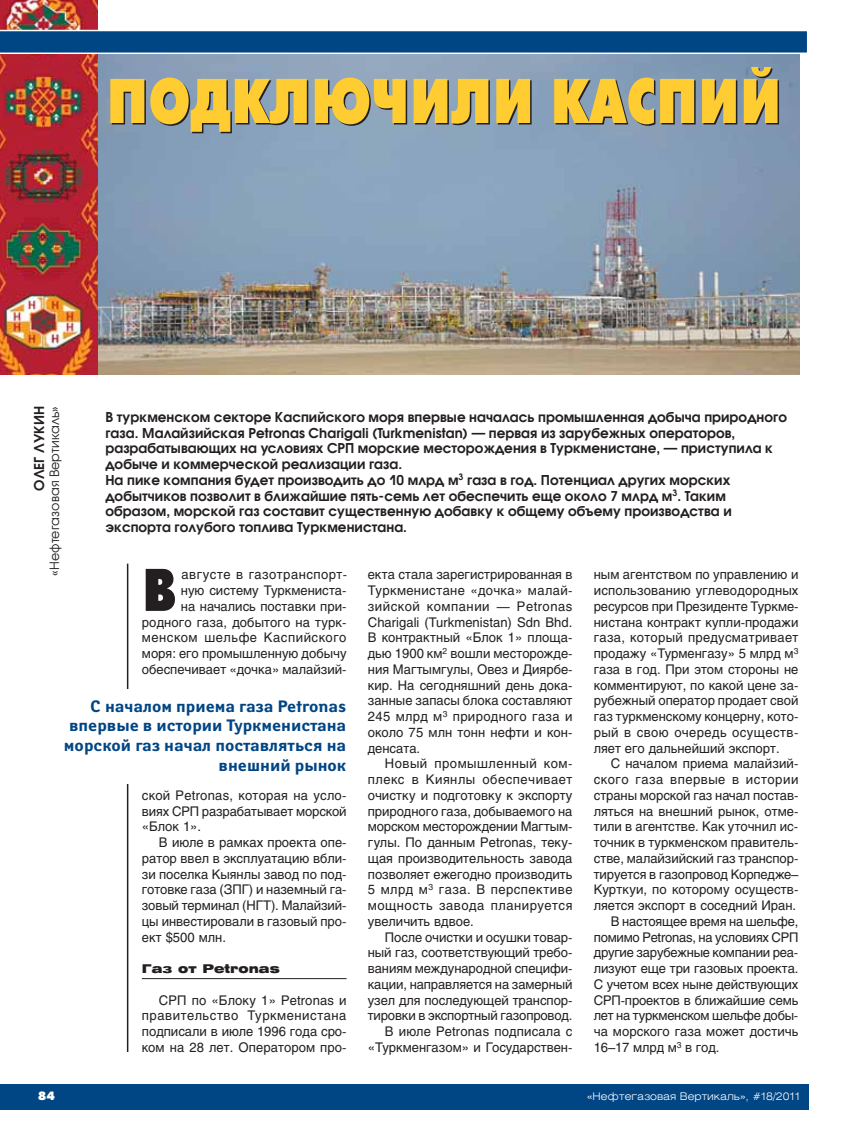
<style>
.page{position:relative;width:851px;height:1127px;background:#fff}
.page>*{position:absolute;margin:0;border:0;box-sizing:border-box;transform-origin:0 0}
.t1{font:700 63px "Futura Futuris X Cond C";color:#231f20}
.t2{font:700 60px "Futura Futuris X Cond C";color:#231f20}
.t3{font:700 16.5px/19.8px "Yanus C";color:#004584;text-align:right}
.t4{font:600 13.5px/15.8px "Avant Garde Gothic C";letter-spacing:.005em;color:#231f20}
.t5{font:13.2px/15.8px "Helios";color:#231f20;text-align:justify}
.t6{font:13.2px "Helios";letter-spacing:-.02em;color:#231f20}
.t7{font:13.2px "Helios";letter-spacing:.04em;color:#231f20}
.t8{font:12.75px "Avant Garde Gothic C";letter-spacing:.005em;color:#231f20}
.t9{font:900 12px "Helios Ext";letter-spacing:.005em;color:#231f20}
.t10{font:12px "Futura Futuris XC";color:#fff}
.t11{font:300 10.5px "Helios Ext";color:#fff}
</style>
<div class="page">
<img style="left:98px;top:54px;width:701px;height:321px">
<div style="left:0;top:1084px;width:808px;height:26px;background:#004584"></div>
<img style="left:0;top:0;width:98px;height:375px">
<hr style="left:142px;top:978px;width:204px;height:1px;background:#231f20">
<svg style="left:0;top:30px;width:807px;height:24px;background:#1d5a91"></svg>
<hr style="left:127px;top:564px;width:1px;height:488px;background:#231f20">
<h1 class="t1" style="left:108px;top:78px;width:676px">ПОДКЛЮЧИЛИ КАСПИЙ</h1>
<p class="t4" style="left:33px;top:491px;width:86px;rotate:-90deg">ОЛЕГ ЛУКИН</p>
<p class="t8" style="left:50px;top:575px;width:171px;rotate:-90deg">«Нефтегазовая Вертикаль»</p>
<p class="t4" style="left:105px;top:410px;width:683px">В туркменском секторе Каспийского моря впервые началась промышленная добыча природного газа. Малайзийская Petronas Charigali (Turkmenistan) — первая из зарубежных операторов, разрабатывающих на условиях СРП морские месторождения в Туркменистане, — приступила к добыче и коммерческой реализации газа.<br>На пике компания будет производить до 10 млрд м<sup>3</sup> газа в год. Потенциал других морских добытчиков позволит в ближайшие пять-семь лет обеспечить еще около 7 млрд м<sup>3</sup>. Таким образом, морской газ составит существенную добавку к общему объему производства и экспорта голубого топлива Туркменистана.</p>
<h2 class="t2" style="left:142px;top:567px;width:36px">В</h2>
<p class="t5" style="left:142px;top:568px;width:207px;text-align:right">августе в газотранспорт-<br>ную систему Туркмениста-<br>на начались поставки при&shy;родного газа, добытого на турк&shy;менском шельфе Каспийского моря: его промышленную добычу обеспечивает «дочка» малайзий-</p>
<p class="t5" style="left:368px;top:568px;width:206px">екта стала зарегистрированная в Туркменистане «дочка» малай&shy;зийской компании — Petronas Charigali (Turkmenistan) Sdn Bhd.<br>В контрактный «Блок 1» площа&shy;дью 1900 км<sup>2</sup> вошли месторожде&shy;ния Магтымгулы, Овез и Диярбе&shy;кир. На сегодняшний день дока&shy;занные запасы блока составляют 245 млрд м<sup>3</sup> природного газа и около 75 млн тонн нефти и кон&shy;денсата.</p>
<p class="t5" style="left:368px;top:757px;width:206px;text-indent:17px">Новый промышленный ком&shy;плекс в Киянлы обеспечивает очистку и подготовку к экспорту природного газа, добываемого на морском месторождении Магтым&shy;гулы. По данным Petronas, теку&shy;щая производительность завода позволяет ежегодно производить 5 млрд м<sup>3</sup> газа. В перспективе мощность завода планируется увеличить вдвое.</p>
<p class="t5" style="left:368px;top:930px;width:206px;text-align:right">После очистки и осушки товар&shy;ный газ, соответствующий требо&shy;ваниям международной специфи&shy;кации, направляется на замерный узел для последующей транспор&shy;тировки в экспортный газопровод.<br>В июле Petronas подписала с «Туркменгазом» и Государствен-</p>
<p class="t5" style="left:593px;top:568px;width:206px">ным агентством по управлению и использованию углеводородных ресурсов при Президенте Туркме&shy;нистана контракт купли-продажи газа, который предусматривает продажу «Турменгазу» 5 млрд м<sup>3 </sup>газа в год. При этом стороны не комментируют, по какой цене за&shy;рубежный оператор продает свой газ туркменскому концерну, кото&shy;рый в свою очередь осуществ&shy;ляет его дальнейший экспорт.</p>
<p class="t5" style="left:610px;top:757px;width:189px">С началом приема малайзий-</p>
<p class="t7" style="left:593px;top:774px;width:206px">ского газа впервые в истории</p>
<p class="t5" style="left:593px;top:789px;width:206px">страны морской газ начал постав-</p>
<p class="t5" style="left:593px;top:804px;width:206px">ляться на внешний рынок, отме-</p>
<p class="t5" style="left:593px;top:820px;width:206px">тили в агентстве. Как уточнил ис-</p>
<p class="t5" style="left:593px;top:836px;width:206px">точник в туркменском правитель-</p>
<p class="t5" style="left:593px;top:852px;width:206px">стве, малайзийский газ транспор-</p>
<p class="t5" style="left:593px;top:867px;width:206px">тируется в газопровод Корпедже–</p>
<p class="t5" style="left:593px;top:883px;width:206px">Курткуи, по которому осуществ-</p>
<p class="t5" style="left:593px;top:899px;width:204px">ляется экспорт в соседний Иран.</p>
<p class="t5" style="left:610px;top:915px;width:189px">В настоящее время на шельфе,</p>
<p class="t6" style="left:593px;top:932px;width:206px">помимо Petronas, на условиях СРП</p>
<p class="t5" style="left:593px;top:946px;width:206px">другие зарубежные компании реа-</p>
<p class="t5" style="left:593px;top:962px;width:206px">лизуют еще три газовых проекта.</p>
<p class="t5" style="left:593px;top:978px;width:206px">С учетом всех ныне действующих</p>
<p class="t5" style="left:593px;top:993px;width:206px">СРП-проектов в ближайшие семь</p>
<p class="t6" style="left:593px;top:1011px;width:206px">лет на туркменском шельфе добы-</p>
<p class="t5" style="left:593px;top:1025px;width:206px">ча морского газа может достичь</p>
<p class="t5" style="left:593px;top:1041px;width:127px">16–17 млрд м<sup>3</sup> в год.</p>
<p class="t3" style="left:64px;top:697px;width:283px">С началом приема газа Petronas впервые в истории Туркменистана морской газ начал поставляться на внешний рынок</p>
<p class="t5" style="left:142px;top:789px;width:206px">ской Petronas, которая на усло&shy;виях СРП разрабатывает морской «Блок 1».</p>
<p class="t5" style="left:142px;top:836px;width:206px;text-indent:17px">В июле в рамках проекта опе&shy;ратор ввел в эксплуатацию вбли&shy;зи поселка Кыянлы завод по под&shy;готовке газа (ЗПГ) и наземный га&shy;зовый терминал (НГТ). Малайзий&shy;цы инвестировали в газовый про&shy;ект $500 млн.</p>
<p class="t9" style="left:142px;top:964px;width:139px">Газ от Petronas</p>
<p class="t5" style="left:142px;top:993px;width:206px;text-indent:17px">СРП по «Блоку 1» Petronas и правительство Туркменистана подписали в июле 1996 года сро&shy;ком на 28 лет. Оператором про-</p>
<p class="t10" style="left:38px;top:1091px;width:18px">84</p>
<p class="t11" style="left:587px;top:1092px;width:214px">«Нефтегазовая Вертикаль», #18/2011</p>
</div>
